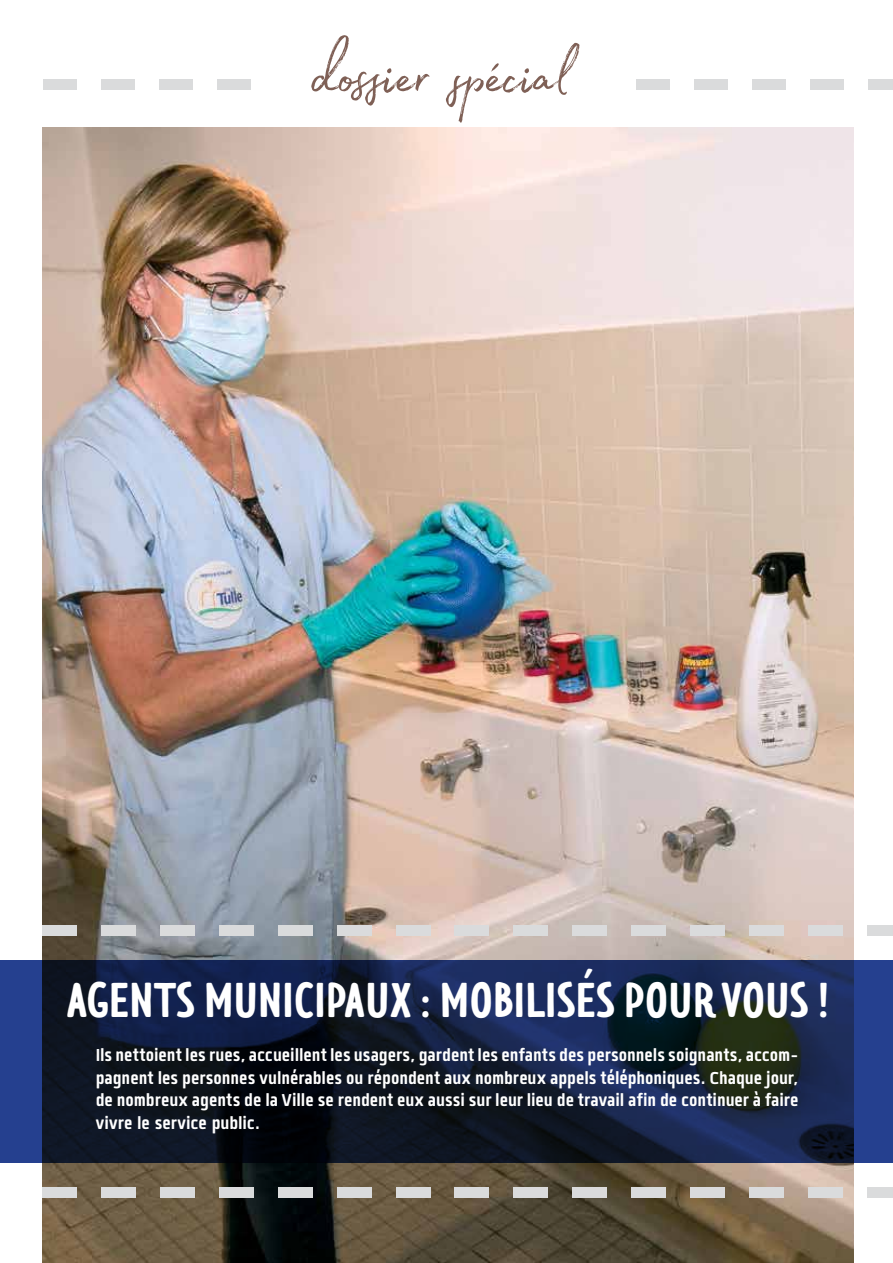
<style>
.page{position:relative;width:893px;height:1263px;background:#fff}
.page>*{position:absolute;margin:0;border:0;box-sizing:border-box;transform-origin:0 0}
.t1{font:75px "Madelyn";color:#7f6056}
.t2{font:700 49.5px "TT Limes Sans";letter-spacing:.005em;color:#fff}
.t3{font:700 24px/22.5px "Quan Slim";color:#fff;text-align:justify;scale:1.05 1}
</style>
<div class="page">
<div style="left:810px;top:79px;width:33px;height:11px;background:#dadbdc"></div>
<div style="left:868px;top:79px;width:25px;height:11px;background:#dadbdc"></div>
<div style="left:752px;top:79px;width:34px;height:11px;background:#dadbdc"></div>
<div style="left:694px;top:79px;width:34px;height:11px;background:#dadbdc"></div>
<div style="left:636px;top:79px;width:34px;height:11px;background:#dadbdc"></div>
<div style="left:217px;top:79px;width:34px;height:11px;background:#dadbdc"></div>
<div style="left:159px;top:79px;width:33px;height:11px;background:#dadbdc"></div>
<div style="left:101px;top:79px;width:33px;height:11px;background:#dadbdc"></div>
<div style="left:43px;top:79px;width:33px;height:11px;background:#dadbdc"></div>
<img style="left:43px;top:128px;width:810px;height:1135px">
<svg style="left:0;top:961px;width:893px;height:202px"></svg>
<div style="left:808px;top:1187px;width:34px;height:11px;background:#dadbdc"></div>
<div style="left:808px;top:926px;width:34px;height:10px;background:#dadbdc"></div>
<div style="left:867px;top:1187px;width:26px;height:11px;background:#dadbdc"></div>
<div style="left:867px;top:926px;width:26px;height:10px;background:#dadbdc"></div>
<div style="left:749px;top:1187px;width:34px;height:11px;background:#dadbdc"></div>
<div style="left:749px;top:926px;width:34px;height:10px;background:#dadbdc"></div>
<div style="left:690px;top:1187px;width:34px;height:11px;background:#dadbdc"></div>
<div style="left:690px;top:926px;width:34px;height:10px;background:#dadbdc"></div>
<div style="left:632px;top:1187px;width:34px;height:11px;background:#dadbdc"></div>
<div style="left:632px;top:926px;width:34px;height:10px;background:#dadbdc"></div>
<div style="left:573px;top:1187px;width:34px;height:11px;background:#dadbdc"></div>
<div style="left:573px;top:926px;width:34px;height:10px;background:#dadbdc"></div>
<div style="left:514px;top:1187px;width:34px;height:11px;background:#dadbdc"></div>
<div style="left:514px;top:926px;width:34px;height:10px;background:#dadbdc"></div>
<div style="left:455px;top:1187px;width:34px;height:11px;background:#dadbdc"></div>
<div style="left:455px;top:926px;width:34px;height:10px;background:#dadbdc"></div>
<div style="left:396px;top:1187px;width:34px;height:11px;background:#dadbdc"></div>
<div style="left:396px;top:926px;width:34px;height:10px;background:#dadbdc"></div>
<div style="left:337px;top:1187px;width:34px;height:11px;background:#dadbdc"></div>
<div style="left:337px;top:926px;width:34px;height:10px;background:#dadbdc"></div>
<div style="left:278px;top:1187px;width:34px;height:11px;background:#dadbdc"></div>
<div style="left:278px;top:926px;width:34px;height:10px;background:#dadbdc"></div>
<div style="left:219px;top:1187px;width:34px;height:11px;background:#dadbdc"></div>
<div style="left:219px;top:926px;width:34px;height:10px;background:#dadbdc"></div>
<div style="left:161px;top:1187px;width:34px;height:11px;background:#dadbdc"></div>
<div style="left:161px;top:926px;width:34px;height:10px;background:#dadbdc"></div>
<div style="left:102px;top:1187px;width:34px;height:11px;background:#dadbdc"></div>
<div style="left:102px;top:926px;width:34px;height:10px;background:#dadbdc"></div>
<div style="left:43px;top:1187px;width:34px;height:11px;background:#dadbdc"></div>
<div style="left:43px;top:926px;width:34px;height:10px;background:#dadbdc"></div>
<h1 class="t1" style="left:311px;top:20px;width:263px">dossier spécial</h1>
<h2 class="t2" style="left:66px;top:968px;width:764px">AGENTS MUNICIPAUX : MOBILISÉS POUR VOUS !</h2>
<p class="t3" style="left:96px;top:1044px;width:671px">Ils nettoient les rues, accueillent les usagers, gardent les enfants des personnels soignants, accom&shy;pagnent les personnes vulnérables ou répondent aux nombreux appels téléphoniques. Chaque jour, de nombreux agents de la Ville se rendent eux aussi sur leur lieu de travail afin de continuer à faire vivre le service public.</p>
</div>
